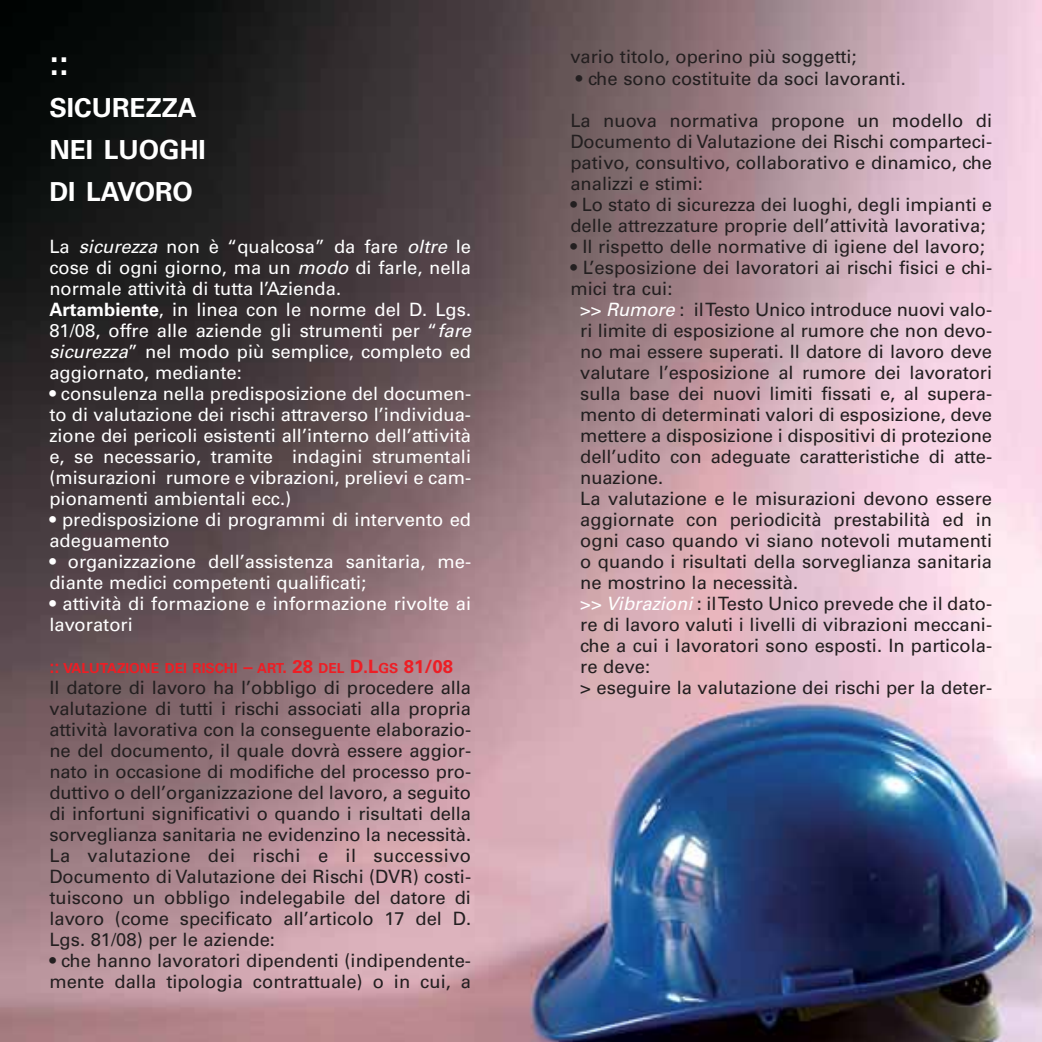
<style>
.page{position:relative;width:1042px;height:1042px;background:#fff}
.page>*{position:absolute;margin:0;border:0;box-sizing:border-box;transform-origin:0 0}
.t1{font:700 35px "Univers";color:#fff}
.t2{font:700 26.25px/42px "Univers";color:#fff}
.t3{font:18.38px/21px "Univers";color:#231f20;text-align:justify}
.t4{font:18.38px/21px "Univers";color:#fff}
.t5{font:700 13.83px "Univers";color:#ed1e25}
.s1{font-style:italic}
.s2{font-weight:700}
.s3{font-size:18.38px}
.s4{color:#fff}
.s5{font-style:italic;color:#fff}
</style>
<div class="page">
<img style="left:0;top:0;width:1041px;height:1042px">
<h1 class="t1" style="left:49px;top:50px;width:21px">::</h1>
<h2 class="t2" style="left:49px;top:89px;width:158px">SICUREZZA<br>NEI LUOGHI<br>DI LAVORO</h2>
<p class="t4" style="left:49px;top:237px;width:427px">La <span class="s1">sicurezza</span> non è “qualcosa” da fare <span class="s1">oltre</span> le cose di ogni giorno, ma un <span class="s1">modo</span> di farle, nella normale attività di tutta l’Azienda.<br><span class="s2">Artambiente</span>, in linea con le norme del D. Lgs.<br>81/08, offre alle aziende gli strumenti per “<span class="s1">fare sicurezza</span>” nel modo più semplice, completo ed aggiornato, mediante:</p>
<p class="t4" style="left:49px;top:384px;width:423px;text-align:justify">• consulenza nella predisposizione del documen&shy;to di valutazione dei rischi attraverso l’individua&shy;zione dei pericoli esistenti all’interno dell’attività e, se necessario, tramite indagini strumentali (misurazioni rumore e vibrazioni, prelievi e cam&shy;pionamenti ambientali ecc.)</p>
<p class="t4" style="left:49px;top:510px;width:423px">• predisposizione di programmi di intervento ed adeguamento</p>
<p class="t4" style="left:49px;top:552px;width:423px">• organizzazione dell’assistenza sanitaria, me&shy;diante medici competenti qualificati;</p>
<p class="t4" style="left:49px;top:594px;width:423px">• attività di formazione e informazione rivolte ai lavoratori</p>
<p class="t5" style="left:49px;top:663px;width:405px"><span class="s3">::</span> VALUTAZIONE DEI RISCHI <span class="s3">–</span> ART<span class="s3">. 28</span> DEL <span class="s3">D.L</span>GS <span class="s3">81/08</span></p>
<p class="t3" style="left:49px;top:678px;width:423px">Il datore di lavoro ha l’obbligo di procedere alla valutazione di tutti i rischi associati alla propria attività lavorativa con la conseguente elaborazio&shy;ne del documento, il quale dovrà essere aggior&shy;nato in occasione di modifiche del processo pro&shy;duttivo o dell’organizzazione del lavoro, a seguito di infortuni significativi o quando i risultati della sorveglianza sanitaria ne evidenzino la necessità.<br>La valutazione dei rischi e il successivo Documento di Valutazione dei Rischi (DVR) costi&shy;tuiscono un obbligo indelegabile del datore di lavoro (come specificato all’articolo 17 del D.<br>Lgs. 81/08) per le aziende:</p>
<p class="t3" style="left:49px;top:951px;width:423px">• che hanno lavoratori dipendenti (indipendente&shy;mente dalla tipologia contrattuale) o in cui, a</p>
<p class="t3" style="left:570px;top:48px;width:288px">vario titolo, operino più soggetti;</p>
<p class="t3" style="left:576px;top:69px;width:331px">• che sono costituite da soci lavoranti.</p>
<p class="t3" style="left:570px;top:111px;width:423px">La nuova normativa propone un modello di Documento di Valutazione dei Rischi comparteci&shy;pativo, consultivo, collaborativo e dinamico, che analizzi e stimi:</p>
<p class="t3" style="left:570px;top:195px;width:423px">• Lo stato di sicurezza dei luoghi, degli impianti e delle attrezzature proprie dell’attività lavorativa;</p>
<p class="t3" style="left:570px;top:237px;width:416px">• Il rispetto delle normative di igiene del lavoro;</p>
<p class="t3" style="left:570px;top:258px;width:423px">• L’esposizione dei lavoratori ai rischi fisici e chi-</p>
<p class="t3" style="left:570px;top:279px;width:104px">mici tra cui:</p>
<p class="t3" style="left:580px;top:300px;width:413px"><span class="s4">&gt;&gt;</span> <span class="s5">Rumore</span> : il Testo Unico introduce nuovi valo-</p>
<p class="t3" style="left:580px;top:321px;width:413px">ri limite di esposizione al rumore che non devo-</p>
<p class="t3" style="left:580px;top:342px;width:413px">no mai essere superati. Il datore di lavoro deve</p>
<p class="t3" style="left:580px;top:363px;width:413px">valutare l’esposizione al rumore dei lavoratori</p>
<p class="t3" style="left:580px;top:384px;width:413px">sulla base dei nuovi limiti fissati e, al supera-</p>
<p class="t3" style="left:580px;top:405px;width:413px">mento di determinati valori di esposizione, deve</p>
<p class="t3" style="left:580px;top:426px;width:413px">mettere a disposizione i dispositivi di protezione</p>
<p class="t3" style="left:580px;top:447px;width:413px">dell’udito con adeguate caratteristiche di atte-</p>
<p class="t3" style="left:580px;top:468px;width:84px">nuazione.</p>
<p class="t3" style="left:580px;top:489px;width:413px">La valutazione e le misurazioni devono essere</p>
<p class="t3" style="left:580px;top:510px;width:413px">aggiornate con periodicità prestabilità ed in</p>
<p class="t3" style="left:580px;top:531px;width:413px">ogni caso quando vi siano notevoli mutamenti</p>
<p class="t3" style="left:580px;top:552px;width:413px">o quando i risultati della sorveglianza sanitaria</p>
<p class="t3" style="left:580px;top:573px;width:219px">ne mostrino la necessità.</p>
<p class="t3" style="left:580px;top:594px;width:413px"><span class="s4">&gt;&gt;</span> <span class="s5">Vibrazioni</span>: il Testo Unico prevede che il dato-</p>
<p class="t3" style="left:580px;top:615px;width:413px">re di lavoro valuti i livelli di vibrazioni meccani-</p>
<p class="t3" style="left:580px;top:636px;width:413px">che a cui i lavoratori sono esposti. In particola-</p>
<p class="t3" style="left:580px;top:657px;width:71px">re deve:</p>
<p class="t3" style="left:580px;top:678px;width:413px">&gt; eseguire la valutazione dei rischi per la deter-</p>
</div>
